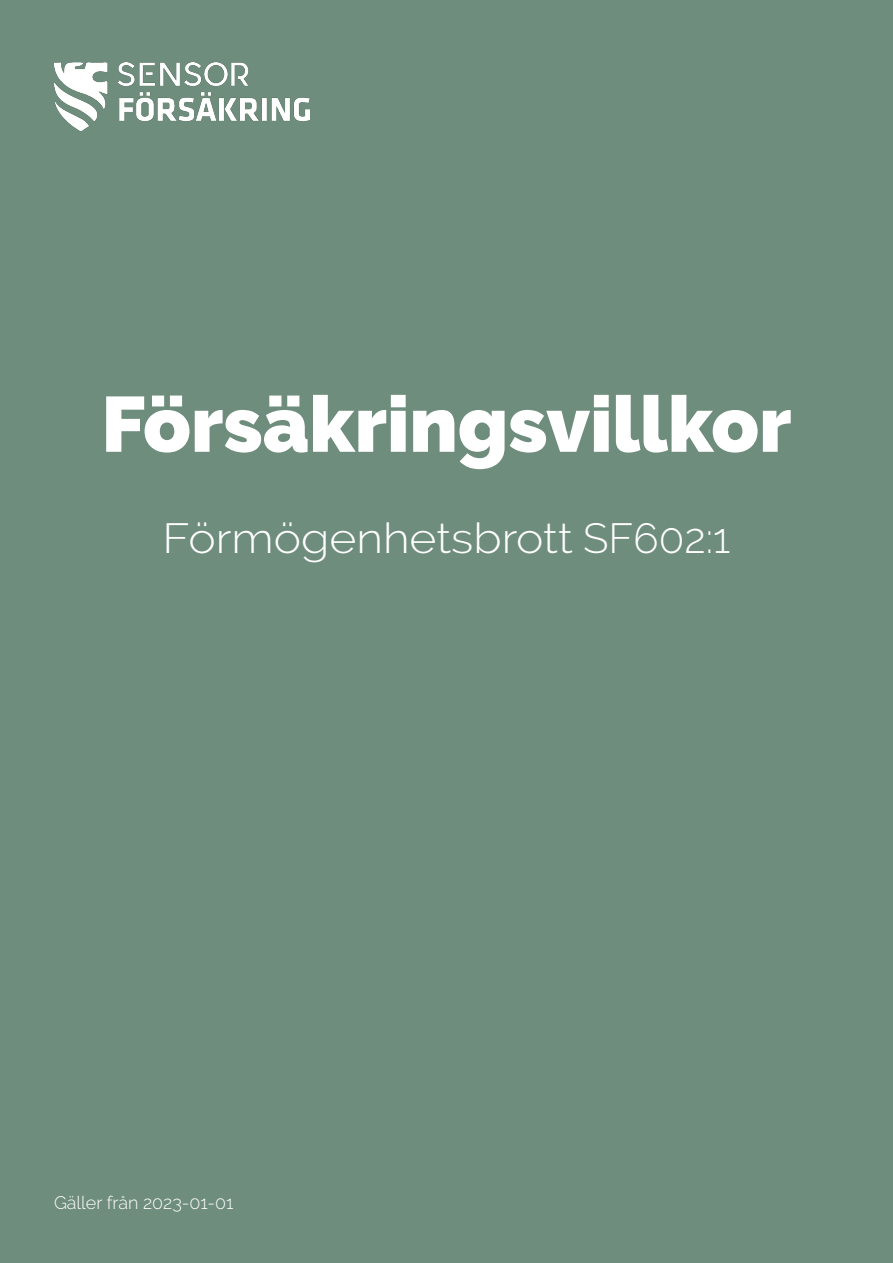
<style>
.page{position:relative;width:893px;height:1263px;background:#6e8d7d}
.page>*{position:absolute;margin:0;border:0;box-sizing:border-box;transform-origin:0 0}
.t1{font:900 78px "Raleway";color:#fff}
.t2{font:300 42px "Raleway";color:#fff;scale:1.1 1}
.t3{font:300 18px "Raleway";color:#fff}
</style>
<div class="page">
<img style="left:54px;top:63px;width:255px;height:67px">
<p class="t1" style="left:101px;top:379px;width:692px">Försäkringsvillkor</p>
<p class="t2" style="left:163px;top:513px;width:518px">Förmögenhetsbrott SF602:1</p>
<p class="t3" style="left:54px;top:1192px;width:181px">Gäller från 2023-01-01</p>
</div>
